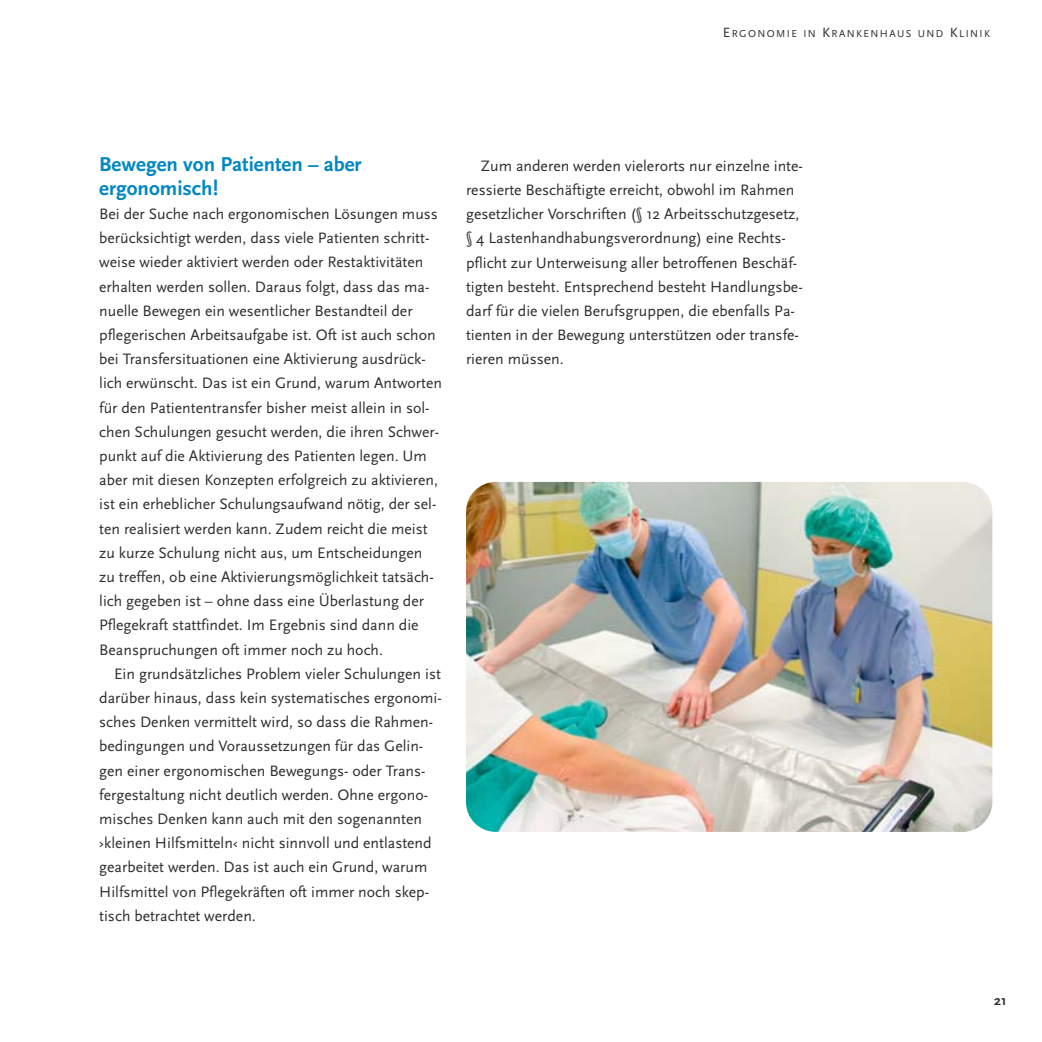
<style>
.page{position:relative;width:1042px;height:1042px;background:#fff}
.page>*{position:absolute;margin:0;border:0;box-sizing:border-box;transform-origin:0 0}
.t1{font:700 21px/24.2px "Scala Sans Pro";color:#0287c4}
.t2{font:15.75px/24.2px "Scala Sans Pro";color:#2d2d2c}
.t3{font:700 14px "Scala Sans Pro";color:#2d2d2c}
.t4{font:10.5px "Scala Sans Pro";letter-spacing:.135em;color:#2d2d2c}
.s1{font-size:14px}
</style>
<div class="page">
<img style="left:466px;top:482px;width:526px;height:350px;border-radius:30px">
<p class="t4" style="left:723px;top:29px;width:269px"><span class="s1">E</span>RGONOMIE IN <span class="s1">K</span>RANKENHAUS UND <span class="s1">K</span>LINIK</p>
<h1 class="t1" style="left:99px;top:153px;width:264px">Bewegen von Patienten – aber ergonomisch!</h1>
<p class="t2" style="left:99px;top:203px;width:344px">Bei der Suche nach ergonomischen Lösungen muss berücksichtigt werden, dass viele Patienten schritt&shy;weise wieder aktiviert werden oder Restaktivitäten erhalten werden sollen. Daraus folgt, dass das ma&shy;nuelle Bewegen ein wesentlicher Bestandteil der pflegerischen Arbeitsaufgabe ist. Oft ist auch schon bei Transfersituationen eine Aktivierung ausdrück&shy;lich erwünscht. Das ist ein Grund, warum Antworten für den Patiententransfer bisher meist allein in sol&shy;chen Schulungen gesucht werden, die ihren Schwer&shy;punkt auf die Aktivierung des Patienten legen. Um aber mit diesen Konzepten erfolgreich zu aktivieren, ist ein erheblicher Schulungsaufwand nötig, der sel&shy;ten realisiert werden kann. Zudem reicht die meist zu kurze Schulung nicht aus, um Entscheidungen zu treffen, ob eine Aktivierungsmöglichkeit tatsäch&shy;lich gegeben ist – ohne dass eine Überlastung der Pflegekraft stattfindet. Im Ergebnis sind dann die Beanspruchungen oft immer noch zu hoch.</p>
<p class="t2" style="left:99px;top:663px;width:344px;text-indent:15px">Ein grundsätzliches Problem vieler Schulungen ist darüber hinaus, dass kein systematisches ergonomi&shy;sches Denken vermittelt wird, so dass die Rahmen&shy;bedingungen und Voraussetzungen für das Gelin&shy;gen einer ergonomischen Bewegungs- oder Trans&shy;fergestaltung nicht deutlich werden. Ohne ergono&shy;misches Denken kann auch mit den sogenannten ›kleinen Hilfsmitteln‹ nicht sinnvoll und entlastend gearbeitet werden. Das ist auch ein Grund, warum Hilfsmittel von Pflegekräften oft immer noch skep&shy;tisch betrachtet werden.</p>
<p class="t2" style="left:466px;top:155px;width:338px;text-indent:15px">Zum anderen werden vielerorts nur einzelne inte&shy;ressierte Beschäftigte erreicht, obwohl im Rahmen gesetzlicher Vorschriften (§ 12 Arbeitsschutzgesetz, § 4 Lastenhandhabungsverordnung) eine Rechts&shy;pflicht zur Unterweisung aller betroffenen Beschäf&shy;tigten besteht. Entsprechend besteht Handlungsbe&shy;darf für die vielen Berufsgruppen, die ebenfalls Pa&shy;tienten in der Bewegung unterstützen oder transfe&shy;rieren müssen.</p>
<p class="t3" style="left:994px;top:995px;width:14px">21</p>
</div>
